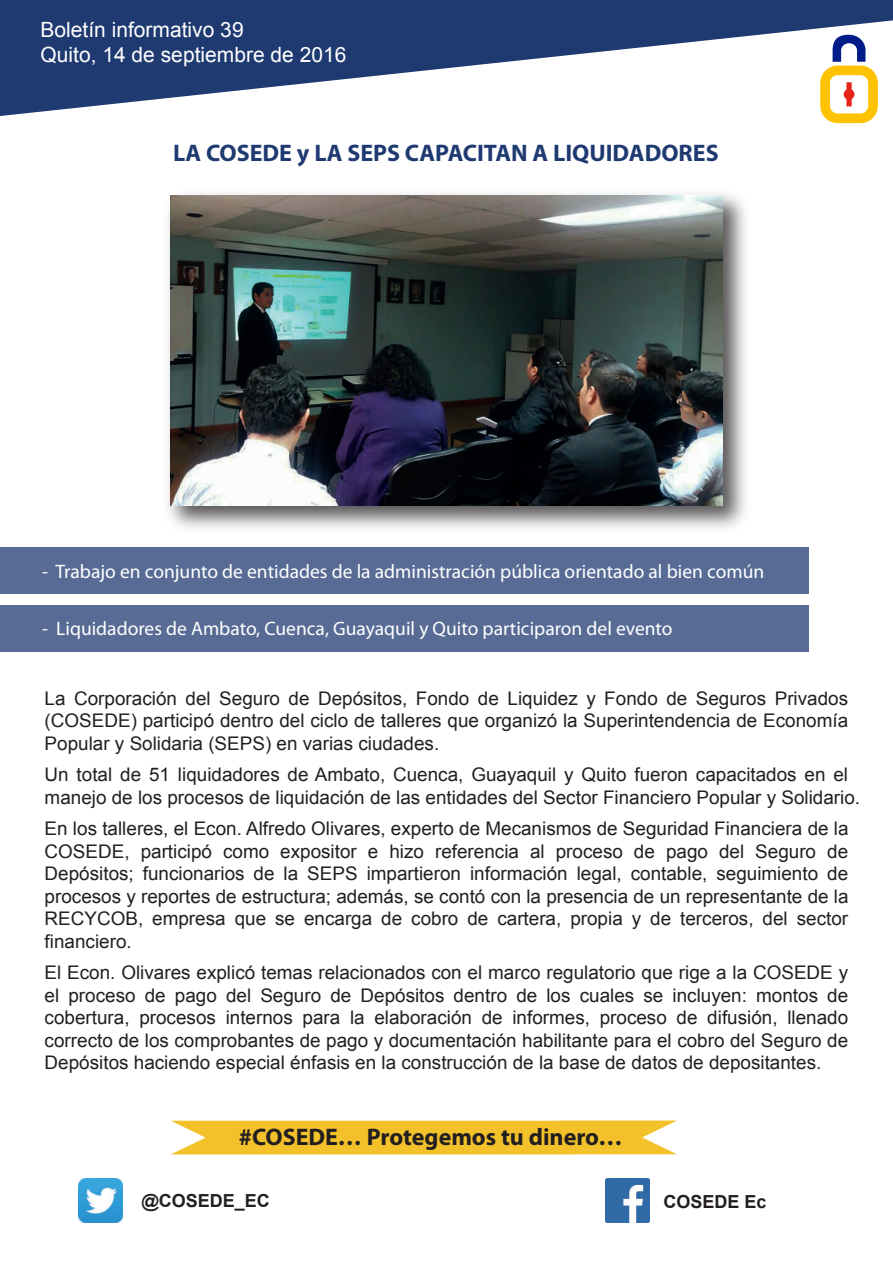
<style>
.page{position:relative;width:893px;height:1263px;background:#fff}
.page>*{position:absolute;margin:0;border:0;box-sizing:border-box;transform-origin:0 0}
.t1{font:700 24px "Myriad Pro";color:#1f3a71}
.t2{font:700 24px "Myriad Pro";color:#231f20}
.t3{font:21px/25.2px "Arial";color:#fff}
.t4{font:19.5px "Myriad Pro";color:#fff}
.t5{font:18.75px/22.5px "Arial";color:#231f20;text-align:justify}
.t6{font:700 18px "Arial";color:#231f20}
</style>
<div class="page">
<svg style="left:0;top:0;width:893px;height:116px;fill:#1f3a71"></svg>
<div style="left:0;top:548px;width:809px;height:46px;background:#576b94"></div>
<div style="left:0;top:605px;width:809px;height:47px;background:#576b94"></div>
<svg style="left:171px;top:1120px;width:506px;height:34px;background:#f4c63c"></svg>
<img style="left:606px;top:1179px;width:44px;height:43px">
<img style="left:79px;top:1178px;width:44px;height:44px">
<svg style="left:820px;top:35px;width:58px;height:88px"></svg>
<img style="left:168px;top:194px;width:578px;height:335px">
<img style="left:170px;top:196px;width:553px;height:310px">
<p class="t3" style="left:41px;top:17px;width:307px">Boletín informativo 39<br>Quito, 14 de septiembre de 2016</p>
<p class="t1" style="left:173px;top:137px;width:547px">LA COSEDE y LA SEPS CAPACITAN A LIQUIDADORES</p>
<p class="t4" style="left:42px;top:561px;width:724px">- Trabajo en conjunto de entidades de la administración pública orientado al bien común</p>
<p class="t4" style="left:42px;top:618px;width:632px">- Liquidadores de Ambato, Cuenca, Guayaquil y Quito participaron del evento</p>
<p class="t5" style="left:45px;top:687px;width:805px">La Corporación del Seguro de Depósitos, Fondo de Liquidez y Fondo de Seguros Privados (COSEDE) participó dentro del ciclo de talleres que organizó la Superintendencia de Economía Popular y Solidaria (SEPS) en varias ciudades.</p>
<p class="t5" style="left:45px;top:764px;width:817px">Un total de 51 liquidadores de Ambato, Cuenca, Guayaquil y Quito fueron capacitados en el manejo de los procesos de liquidación de las entidades del Sector Financiero Popular y Solidario.</p>
<p class="t5" style="left:45px;top:818px;width:805px">En los talleres, el Econ. Alfredo Olivares, experto de Mecanismos de Seguridad Financiera de la COSEDE, participó como expositor e hizo referencia al proceso de pago del Seguro de Depósitos; funcionarios de la SEPS impartieron información legal, contable, seguimiento de procesos y reportes de estructura; además, se contó con la presencia de un representante de la RECYCOB, empresa que se encarga de cobro de cartera, propia y de terceros, del sector financiero.</p>
<p class="t5" style="left:45px;top:962px;width:805px">El Econ. Olivares explicó temas relacionados con el marco regulatorio que rige a la COSEDE y el proceso de pago del Seguro de Depósitos dentro de los cuales se incluyen: montos de cobertura, procesos internos para la elaboración de informes, proceso de difusión, llenado correcto de los comprobantes de pago y documentación habilitante para el cobro del Seguro de Depósitos haciendo especial énfasis en la construcción de la base de datos de depositantes.</p>
<p class="t2" style="left:239px;top:1121px;width:385px">#COSEDE… Protegemos tu dinero…</p>
<p class="t6" style="left:141px;top:1189px;width:130px">@COSEDE_EC</p>
<p class="t6" style="left:664px;top:1190px;width:105px">COSEDE Ec</p>
</div>
